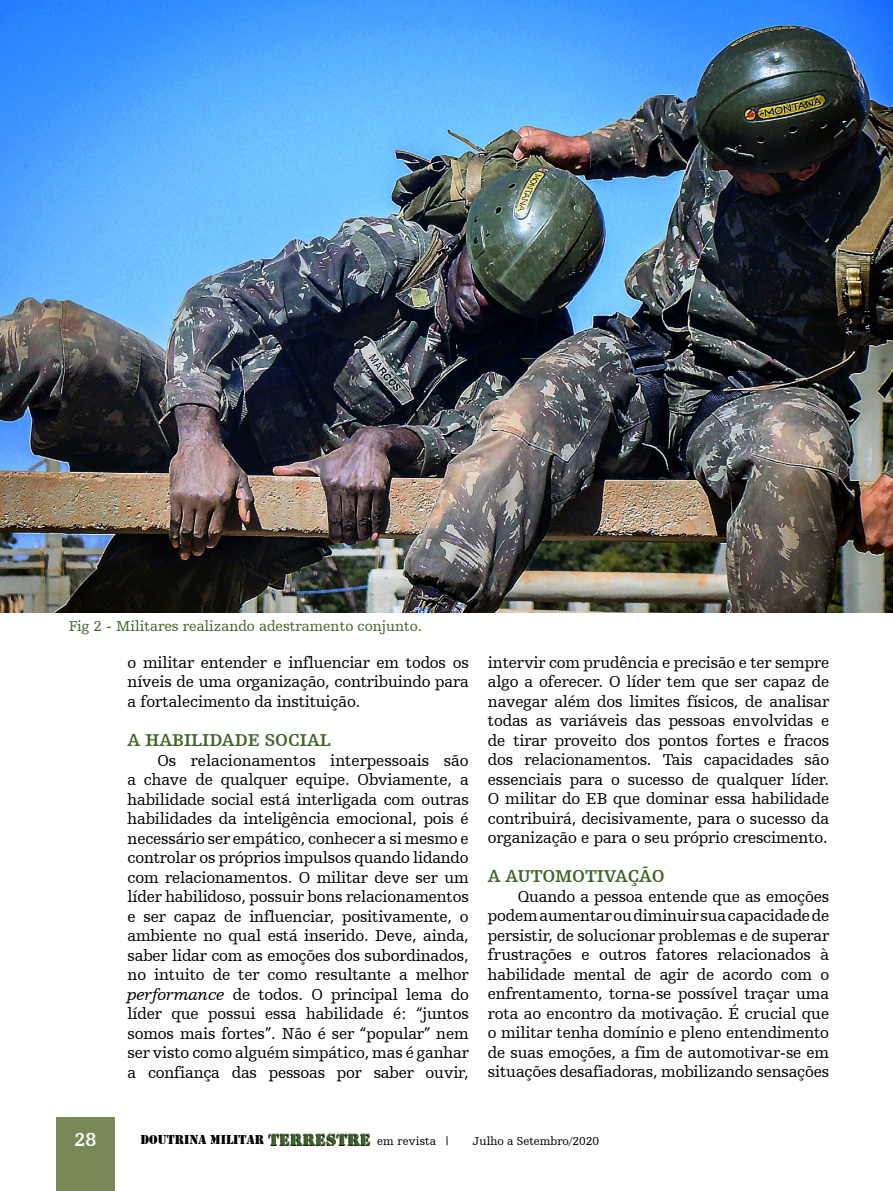
<style>
.page{position:relative;width:893px;height:1191px;background:#fff}
.page>*{position:absolute;margin:0;border:0;box-sizing:border-box;transform-origin:0 0}
.t1{font:700 19.5px "Humanist Slabserif 712 BT";color:#fff}
.t2{font:700 18px "Humanist Slabserif 712 BT";letter-spacing:-.005em;color:#416529}
.t3{font:16.5px/19.5px "Humanist Slabserif 712 BT";letter-spacing:-.01em;color:#000;text-align:justify}
.t4{font:15px "Humanist Slabserif 712 BT";color:#416629}
.t5{font:13.35px "Army";color:#000}
.t6{font:12px "Humanist Slabserif 712 BT";color:#000}
.s1{font-style:italic}
.s2{font-family:"Rubber Stamp Let Plain";font-size:17.1px}
.s3{font-family:"Humanist Slabserif 712 BT";font-size:12px}
</style>
<div class="page">
<img style="left:0;top:0;width:893px;height:612px">
<div style="left:56px;top:1117px;width:59px;height:74px;background:#788957"></div>
<p class="t4" style="left:69px;top:617px;width:355px">Fig 2 - Militares realizando adestramento conjunto.</p>
<p class="t3" style="left:128px;top:652px;width:343px">o militar entender e influenciar em todos os níveis de uma organização, contribuindo para a fortalecimento da instituição.</p>
<p class="t2" style="left:128px;top:729px;width:205px">A HABILIDADE SOCIAL</p>
<p class="t3" style="left:128px;top:750px;width:343px;text-indent:30px">Os relacionamentos interpessoais são a chave de qualquer equipe. Obviamente, a habilidade social está interligada com outras habilidades da inteligência emocional, pois é necessário ser empático, conhecer a si mesmo e controlar os próprios impulsos quando lidando com relacionamentos. O militar deve ser um líder habilidoso, possuir bons relacionamentos e ser capaz de influenciar, positivamente, o ambiente no qual está inserido. Deve, ainda, saber lidar com as emoções dos subordinados, no intuito de ter como resultante a melhor <span class="s1">performance</span> de todos. O principal lema do líder que possui essa habilidade é: “juntos somos mais fortes”. Não é ser “popular” nem ser visto como alguém simpático, mas é ganhar a confiança das pessoas por saber ouvir,</p>
<p class="t3" style="left:488px;top:652px;width:343px">intervir com prudência e precisão e ter sempre algo a oferecer. O líder tem que ser capaz de navegar além dos limites físicos, de analisar todas as variáveis das pessoas envolvidas e de tirar proveito dos pontos fortes e fracos dos relacionamentos. Tais capacidades são essenciais para o sucesso de qualquer líder.<br>O militar do EB que dominar essa habilidade contribuirá, decisivamente, para o sucesso da organização e para o seu próprio crescimento.</p>
<p class="t2" style="left:488px;top:865px;width:178px">A AUTOMOTIVAÇÃO</p>
<p class="t3" style="left:488px;top:886px;width:343px;text-indent:30px">Quando a pessoa entende que as emoções podem aumentar ou diminuir sua capacidade de persistir, de solucionar problemas e de superar frustrações e outros fatores relacionados à habilidade mental de agir de acordo com o enfrentamento, torna-se possível traçar uma rota ao encontro da motivação. É crucial que o militar tenha domínio e pleno entendimento de suas emoções, a fim de automotivar-se em situações desafiadoras, mobilizando sensações</p>
<p class="t1" style="left:74px;top:1127px;width:23px">28</p>
<p class="t5" style="left:141px;top:1132px;width:297px">DOUTRINA MILITAR <span class="s2">TERRESTRE</span> <span class="s3">em revista</span></p>
<p class="t6" style="left:473px;top:1134px;width:128px">Julho a Setembro/2020</p>
</div>
